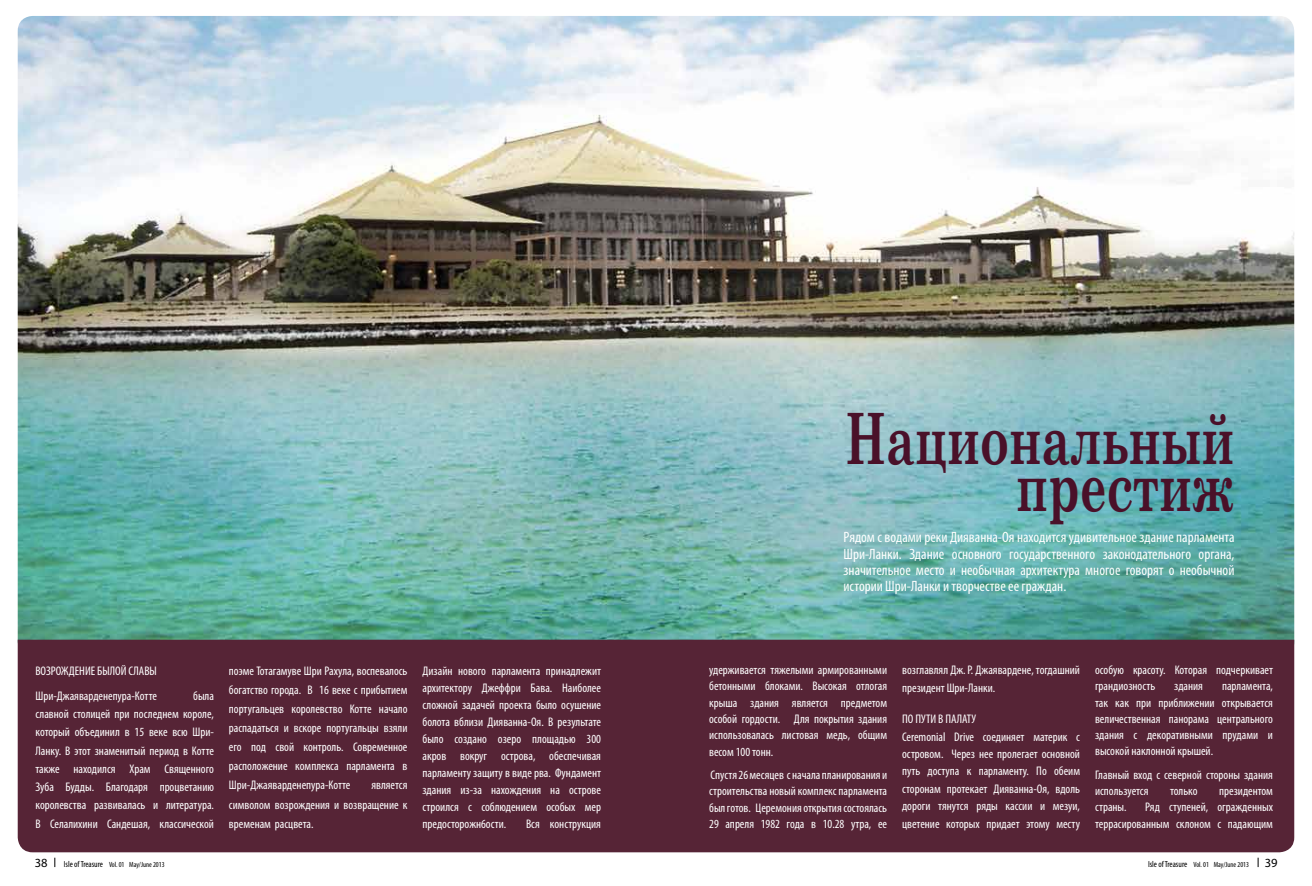
<style>
.page{position:relative;width:1312px;height:886px;background:#fff}
.page>*{position:absolute;margin:0;border:0;box-sizing:border-box;transform-origin:0 0}
.t1{font:700 71.12px "Century Schoolbook";color:#4a1129;scale:.67 1}
.t2{font:condensed 15px/16.2px "Myriad Pro";color:#fff;text-align:justify}
.t3{font:condensed 12.5px/16.2px "Myriad Pro";color:#fff;text-align:justify}
.t4{font:12.5px "Myriad Pro";color:#000}
.t5{font:condensed 7.5px "Myriad Pro";color:#000}
.s1{font-size:8.75px}
</style>
<div class="page">
<img style="left:18px;top:16px;width:1275px;height:624px">
<div style="left:18px;top:640px;width:1275px;height:212px;background:#562436"></div>
<p class="t3" style="left:35px;top:658px;width:123px;line-height:25.4px">ВОЗРОЖДЕНИЕ БЫЛОЙ СЛАВЫ<br>Шри-Джаяварденепура-Котте</p>
<p class="t3" style="left:35px;top:686px;width:180px;line-height:18.2px;text-indent:158px">была славной столицей при последнем короле, который объединил в 15 веке всю Шри-Ланку. В этот знаменитый период в Котте также находился Храм Священного Зуба Будды. Благодаря процветанию королевства развивалась и литература.<br>В Селалихини Сандешая, классической</p>
<p class="t3" style="left:229px;top:661px;width:180px;line-height:19.1px">поэме Тотагамуве Шри Рахула, воспевалось богатство города. В 16 веке с прибытием португальцев королевство Котте начало распадаться и вскоре португальцы взяли его под свой контроль. Современное расположение комплекса парламента в Шри-Джаяварденепура-Котте</p>
<p class="t3" style="left:229px;top:775px;width:180px;line-height:19.1px;text-indent:142px">является символом возрождения и возвращение к временам расцвета.</p>
<p class="t3" style="left:422px;top:662px;width:180px;line-height:17px">Дизайн нового парламента принадлежит архитектору Джеффри Бава. Наиболее сложной задачей проекта было осушение болота вблизи Дияванна-Оя. В результате было создано озеро площадью 300 акров вокруг острова, обеспечивая парламенту защиту в виде рва. Фундамент здания из-за нахождения на острове строился с соблюдением особых мер предосторожн6ости.</p>
<p class="t3" style="left:526px;top:815px;width:76px">Вся конструкция</p>
<h1 class="t1" style="left:844px;top:383px;width:582px">Национальный</h1>
<h1 class="t1" style="left:1015px;top:430px;width:327px">престиж</h1>
<p class="t2" style="left:843px;top:529px;width:392px">Рядом с водами реки Дияванна-Оя находится удивительное здание парламента Шри-Ланки. Здание основного государственного законодательного органа, значительное место и необычная архитектура многое говорят о необычной истории Шри-Ланки и творчестве ее граждан.</p>
<p class="t3" style="left:709px;top:662px;width:179px">удерживается тяжелыми армированными бетонными блоками. Высокая отлогая крыша здания является предметом особой гордости. Для покрытия здания использовалась листовая медь, общим весом 100 тонн.</p>
<p class="t3" style="left:709px;top:766px;width:179px">Спустя 26 месяцев с начала планирования и строительства новый комплекс парламента был готов. Церемония открытия состоялась 29 апреля 1982 года в 10.28 утра, ее</p>
<p class="t3" style="left:901px;top:661px;width:179px;line-height:17.4px">возглавлял Дж. Р. Джаявардене, тогдашний президент Шри-Ланки.</p>
<p class="t3" style="left:901px;top:710px;width:179px;line-height:17.4px;text-align:left">ПО ПУТИ В ПАЛАТУ<br>Ceremonial Drive соединяет материк с островом. Через нее пролегает основной путь доступа к парламенту. По обеим сторонам протекает Дияванна-Оя, вдоль дороги тянутся ряды кассии и мезуи, цветение которых придает этому месту</p>
<p class="t3" style="left:1094px;top:662px;width:179px">особую красоту. Которая подчеркивает грандиозность</p>
<p class="t3" style="left:1094px;top:678px;width:179px;text-indent:127px">парламента, так как при приближении открывается величественная панорама центрального здания с декоративными прудами и высокой наклонной крышей.</p>
<p class="t3" style="left:1094px;top:766px;width:179px">Главный вход с северной стороны здания используется</p>
<p class="t3" style="left:1173px;top:678px;width:30px">здания</p>
<p class="t3" style="left:1169px;top:783px;width:29px">только</p>
<p class="t3" style="left:1218px;top:783px;width:55px">президентом</p>
<p class="t3" style="left:1094px;top:799px;width:179px;text-align:right">Ряд ступеней, огражденных террасированным склоном с падающим</p>
<p class="t3" style="left:1094px;top:799px;width:33px">страны.</p>
<p class="t4" style="left:35px;top:855px;width:14px">38</p>
<p class="t5" style="left:64px;top:860px;width:102px"><span class="s1">Isle of Treasure</span> Vol. 01 May/June 2013</p>
<p class="t5" style="left:1147px;top:860px;width:102px"><span class="s1">Isle of Treasure</span> Vol. 01 May/June 2013</p>
<p class="t4" style="left:1264px;top:855px;width:14px">39</p>
</div>
